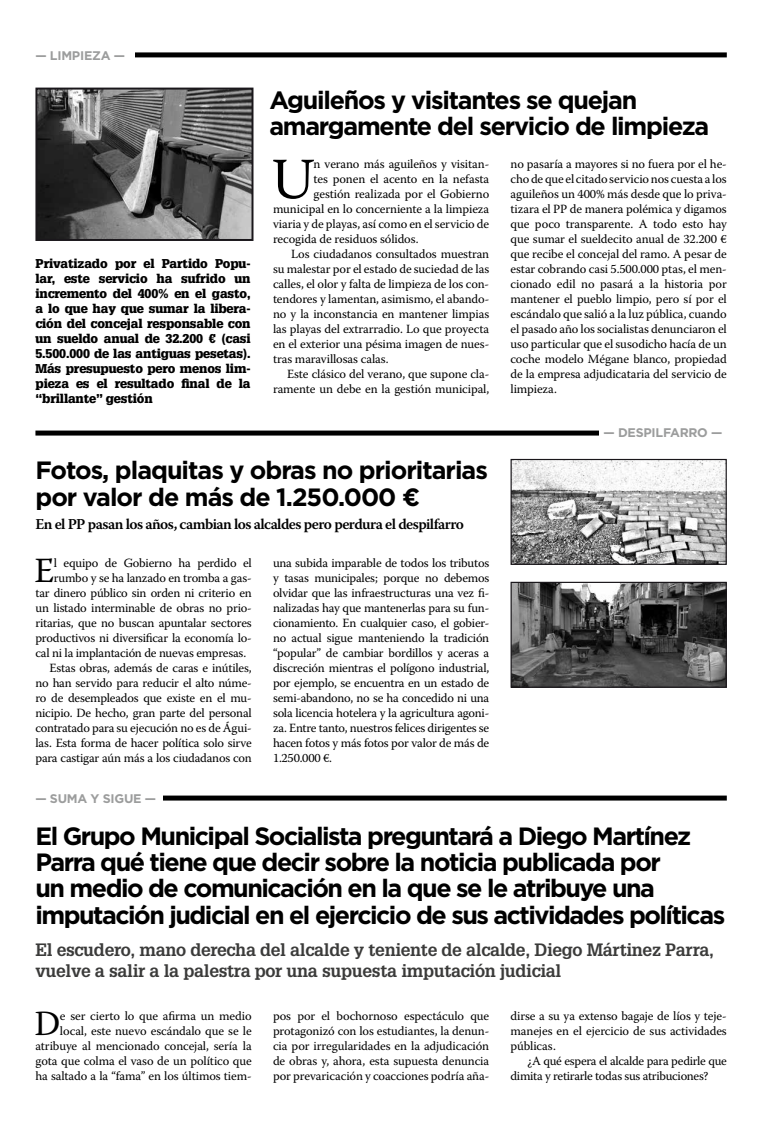
<style>
.page{position:relative;width:780px;height:1134px;background:#fff}
.page>*{position:absolute;margin:0;border:0;box-sizing:border-box;transform-origin:0 0}
.t1{font:58px "Warnock Pro";color:#000}
.t2{font:35.25px "Warnock Pro";color:#000}
.t3{font:700 25px/26.5px "Gotham";letter-spacing:-.06em;color:#000}
.t4{font:700 25px/27px "Gotham";letter-spacing:-.04em;color:#000}
.t5{font:700 17.5px/21.2px "Glypha LT Std";letter-spacing:-.02em;color:#3b3b3a}
.t6{font:600 15px "Warnock Pro";letter-spacing:-.04em;color:#000}
.t7{font:12.5px/15px "Warnock Pro";letter-spacing:-.01em;color:#000;text-align:justify}
.t8{font:900 12.5px/15px "Glypha LT Std";letter-spacing:-.01em;color:#000;text-align:justify}
.t9{font:700 12.5px "Gotham";letter-spacing:-.02em;color:#9c9d9d}
</style>
<div class="page">
<div style="left:35px;top:52px;width:691px;height:5px;background:#000"></div>
<img style="left:38px;top:91px;width:212px;height:147px">
<div style="left:35px;top:88px;width:218px;height:153px;border:2px solid #1a171b"></div>
<div style="left:35px;top:795px;width:691px;height:5px;background:#000"></div>
<div style="left:35px;top:431px;width:691px;height:5px;background:#000"></div>
<img style="left:512px;top:461px;width:212px;height:102px">
<div style="left:510px;top:459px;width:216px;height:106px;border:1px solid #1a171b"></div>
<img style="left:512px;top:584px;width:212px;height:102px">
<div style="left:510px;top:582px;width:216px;height:106px;border:1px solid #1a171b"></div>
<div style="left:599px;top:421px;width:127px;height:23px;background:#fff"></div>
<div style="left:35px;top:787px;width:128px;height:23px;background:#fff"></div>
<div style="left:35px;top:43px;width:100px;height:23px;background:#fff"></div>
<p class="t9" style="left:35px;top:47px;width:91px">— LIMPIEZA —</p>
<p class="t8" style="left:35px;top:256px;width:217px">Privatizado por el Partido Popu&shy;lar, este servicio ha sufrido un incremento del 400% en el gasto, a lo que hay que sumar la libera&shy;ción del concejal responsable con un sueldo anual de 32.200 € (casi 5.500.000 de las antiguas pesetas).<br>Más presupuesto pero menos lim&shy;pieza es el resultado final de la “brillante” gestión</p>
<h3 class="t3" style="left:269px;top:86px;width:441px">Aguileños y visitantes se quejan amargamente del servicio de limpieza</h3>
<h1 class="t1" style="left:271px;top:144px;width:44px">U</h1>
<p class="t7" style="left:313px;top:156px;width:177px">n verano más aguileños y visitan-</p>
<p class="t7" style="left:313px;top:171px;width:177px">tes ponen el acento en la nefasta</p>
<p class="t7" style="left:313px;top:186px;width:177px">gestión realizada por el Gobierno</p>
<p class="t7" style="left:273px;top:201px;width:218px">municipal en lo concerniente a la limpieza</p>
<p class="t7" style="left:273px;top:216px;width:218px">viaria y de playas, así como en el servicio de</p>
<p class="t7" style="left:273px;top:231px;width:147px">recogida de residuos sólidos.</p>
<p class="t7" style="left:291px;top:246px;width:199px">Los ciudadanos consultados muestran</p>
<p class="t7" style="left:273px;top:261px;width:218px">su malestar por el estado de suciedad de las</p>
<p class="t7" style="left:273px;top:276px;width:218px">calles, el olor y falta de limpieza de los con-</p>
<p class="t7" style="left:273px;top:291px;width:218px">tendores y lamentan, asimismo, el abando-</p>
<p class="t7" style="left:273px;top:306px;width:218px">no y la inconstancia en mantener limpias</p>
<p class="t7" style="left:273px;top:321px;width:218px">las playas del extrarradio. Lo que proyecta</p>
<p class="t7" style="left:273px;top:336px;width:218px">en el exterior una pésima imagen de nues-</p>
<p class="t7" style="left:273px;top:351px;width:117px">tras maravillosas calas.</p>
<p class="t7" style="left:287px;top:366px;width:203px">Este clásico del verano, que supone cla-</p>
<p class="t7" style="left:273px;top:381px;width:218px">ramente un debe en la gestión municipal,</p>
<p class="t7" style="left:510px;top:156px;width:218px">no pasaría a mayores si no fuera por el he&shy;cho de que el citado servicio nos cuesta a los aguileños un 400% más desde que lo priva&shy;tizara el PP de manera polémica y digamos que poco transparente. A todo esto hay que sumar el sueldecito anual de 32.200 € que recibe el concejal del ramo. A pesar de estar cobrando casi 5.500.000 ptas, el men&shy;cionado edil no pasará a la historia por mantener el pueblo limpio, pero sí por el escándalo que salió a la luz pública, cuando el pasado año los socialistas denunciaron el uso particular que el susodicho hacía de un coche modelo Mégane blanco, propiedad de la empresa adjudicataria del servicio de limpieza.</p>
<p class="t9" style="left:603px;top:425px;width:86px">— DESPILFARRO</p>
<p class="t9" style="left:711px;top:425px;width:13px">—</p>
<h3 class="t4" style="left:35px;top:456px;width:454px">Fotos, plaquitas y obras no prioritarias por valor de más de 1.250.000 €</h3>
<p class="t6" style="left:35px;top:515px;width:430px">En el PP pasan los años, cambian los alcaldes pero perdura el despilfarro</p>
<h2 class="t2" style="left:35px;top:549px;width:21px">E</h2>
<p class="t7" style="left:54px;top:555px;width:199px">l equipo de Gobierno ha perdido el</p>
<p class="t7" style="left:54px;top:570px;width:199px">rumbo y se ha lanzado en tromba a gas-</p>
<p class="t7" style="left:35px;top:585px;width:218px">tar dinero público sin orden ni criterio en</p>
<p class="t7" style="left:35px;top:600px;width:218px">un listado interminable de obras no prio-</p>
<p class="t7" style="left:35px;top:615px;width:218px">ritarias, que no buscan apuntalar sectores</p>
<p class="t7" style="left:35px;top:630px;width:218px">productivos ni diversificar la economía lo-</p>
<p class="t7" style="left:35px;top:645px;width:212px">cal ni la implantación de nuevas empresas.</p>
<p class="t7" style="left:50px;top:660px;width:203px">Estas obras, además de caras e inútiles,</p>
<p class="t7" style="left:35px;top:675px;width:218px">no han servido para reducir el alto núme-</p>
<p class="t7" style="left:35px;top:690px;width:218px">ro de desempleados que existe en el mu-</p>
<p class="t7" style="left:35px;top:705px;width:218px">nicipio. De hecho, gran parte del personal</p>
<p class="t7" style="left:35px;top:720px;width:218px">contratado para su ejecución no es de Águi-</p>
<p class="t7" style="left:35px;top:735px;width:218px">las. Esta forma de hacer política solo sirve</p>
<p class="t7" style="left:35px;top:750px;width:218px">para castigar aún más a los ciudadanos con</p>
<p class="t9" style="left:35px;top:790px;width:122px">— SUMA Y SIGUE —</p>
<p class="t7" style="left:273px;top:555px;width:218px">una subida imparable de todos los tributos y tasas municipales; porque no debemos olvidar que las infraestructuras una vez fi&shy;nalizadas hay que mantenerlas para su fun&shy;cionamiento. En cualquier caso, el gobier&shy;no actual sigue manteniendo la tradición “popular” de cambiar bordillos y aceras a discreción mientras el polígono industrial, por ejemplo, se encuentra en un estado de semi-abandono, no se ha concedido ni una sola licencia hotelera y la agricultura agoni&shy;za. Entre tanto, nuestros felices dirigentes se hacen fotos y más fotos por valor de más de 1.250.000 €.</p>
<h3 class="t3" style="left:35px;top:822px;width:691px">El Grupo Municipal Socialista preguntará a Diego Martínez Parra qué tiene que decir sobre la noticia publicada por<br>un medio de comunicación en la que se le atribuye una imputación judicial en el ejercicio de sus actividades políticas</h3>
<h3 class="t5" style="left:35px;top:939px;width:680px">El escudero, mano derecha del alcalde y teniente de alcalde, Diego Mártinez Parra, vuelve a salir a la palestra por una supuesta imputación judicial</h3>
<p class="t7" style="left:35px;top:1008px;width:218px;text-align:right">e ser cierto lo que afirma un medio local, este nuevo escándalo que se le atribuye al mencionado concejal, sería la gota que colma el vaso de un político que ha saltado a la “fama” en los últimos tiem-</p>
<p class="t7" style="left:273px;top:1008px;width:218px">pos por el bochornoso espectáculo que protagonizó con los estudiantes, la denun&shy;cia por irregularidades en la adjudicación de obras y, ahora, esta supuesta denuncia por prevaricación y coacciones podría aña-</p>
<p class="t7" style="left:510px;top:1008px;width:218px">dirse a su ya extenso bagaje de líos y teje&shy;manejes en el ejercicio de sus actividades públicas.</p>
<h2 class="t2" style="left:34px;top:1002px;width:27px">D</h2>
<p class="t7" style="left:510px;top:1053px;width:218px;text-indent:17px">¿A qué espera el alcalde para pedirle que dimita y retirarle todas sus atribuciones?</p>
</div>
